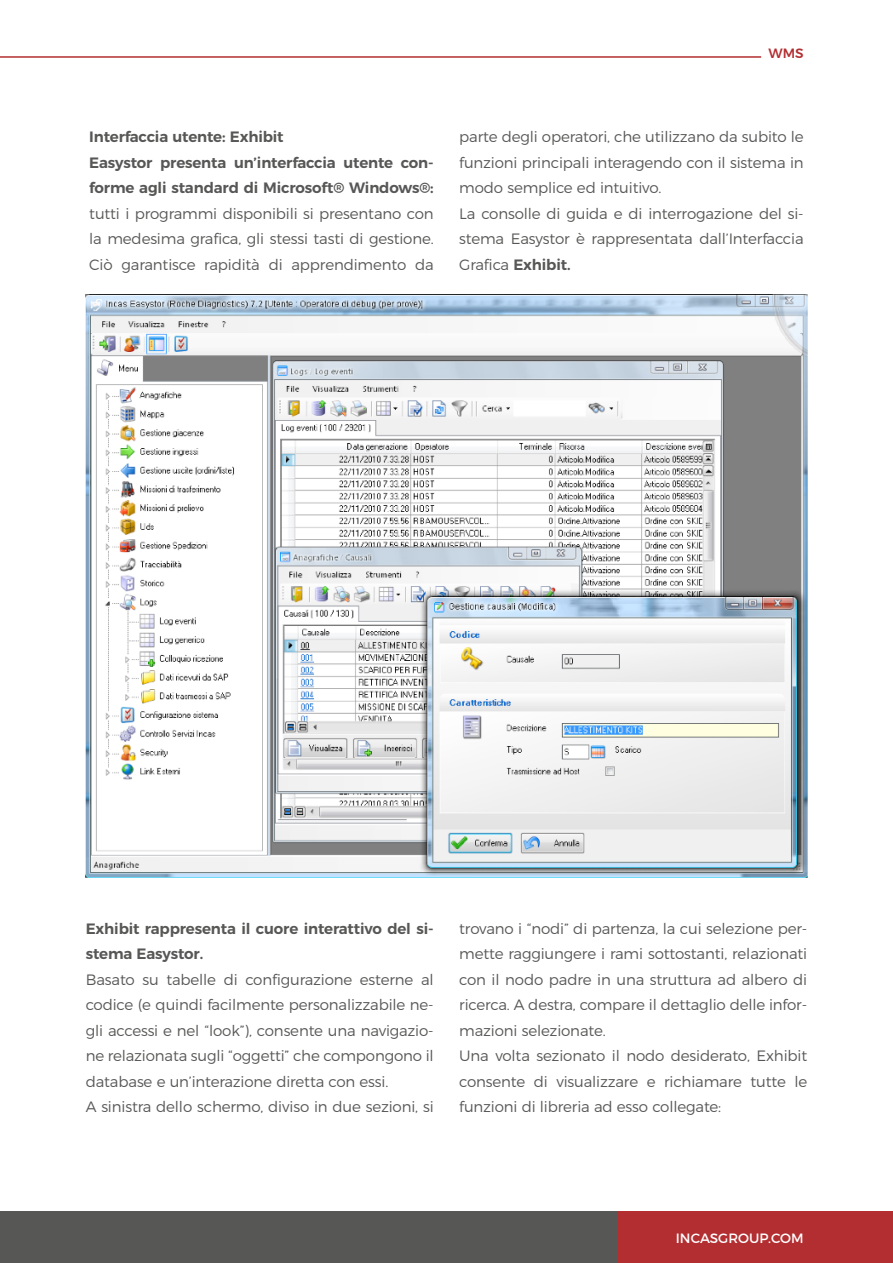
<style>
.page{position:relative;width:893px;height:1263px;background:#fff}
.page>*{position:absolute;margin:0;border:0;box-sizing:border-box;transform-origin:0 0}
.t1{font:300 15px/25.5px "Montserrat";letter-spacing:-.01em;color:#575756}
.t2{font:600 15px/25.5px "Montserrat";letter-spacing:-.01em;color:#575756}
.t3{font:13.5px "Montserrat";color:#fff}
.t4{font:500 13.5px "Montserrat";color:#b32e31}
.s1{font-weight:600}
</style>
<div class="page">
<div style="left:0;top:1211px;width:625px;height:52px;background:#575756"></div>
<div style="left:618px;top:1211px;width:275px;height:52px;background:#b32e31"></div>
<hr style="left:0;top:56px;width:761px;height:2px;background:#b32e31">
<img style="left:86px;top:294px;width:721px;height:583px">
<p class="t4" style="left:769px;top:42px;width:37px">WMS</p>
<p class="t2" style="left:89px;top:123px;width:346px">Interfaccia utente: Exhibit<br>Easystor presenta un’interfaccia utente con&shy;forme agli standard di Microsoft® Windows®:</p>
<p class="t1" style="left:89px;top:199px;width:346px;text-align:justify">tutti i programmi disponibili si presentano con la medesima grafica, gli stessi tasti di gestione.<br>Ciò garantisce rapidità di apprendimento da</p>
<p class="t1" style="left:459px;top:123px;width:346px">parte degli operatori, che utilizzano da subito le funzioni principali interagendo con il sistema in modo semplice ed intuitivo.<br>La consolle di guida e di interrogazione del si&shy;stema Easystor è rappresentata dall’Interfaccia Grafica <span class="s1">Exhibit.</span></p>
<p class="t2" style="left:86px;top:914px;width:349px">Exhibit rappresenta il cuore interattivo del si&shy;stema Easystor.</p>
<p class="t1" style="left:86px;top:965px;width:349px">Basato su tabelle di configurazione esterne al codice (e quindi facilmente personalizzabile ne&shy;gli accessi e nel “look”), consente una navigazio&shy;ne relazionata sugli “oggetti” che compongono il database e un’interazione diretta con essi.<br>A sinistra dello schermo, diviso in due sezioni, si</p>
<p class="t1" style="left:459px;top:914px;width:349px">trovano i “nodi” di partenza, la cui selezione per&shy;mette raggiungere i rami sottostanti, relazionati con il nodo padre in una struttura ad albero di ricerca. A destra, compare il dettaglio delle infor&shy;mazioni selezionate.<br>Una volta sezionato il nodo desiderato, Exhibit consente di visualizzare e richiamare tutte le funzioni di libreria ad esso collegate:</p>
<p class="t3" style="left:676px;top:1227px;width:129px">INCASGROUP.COM</p>
</div>
